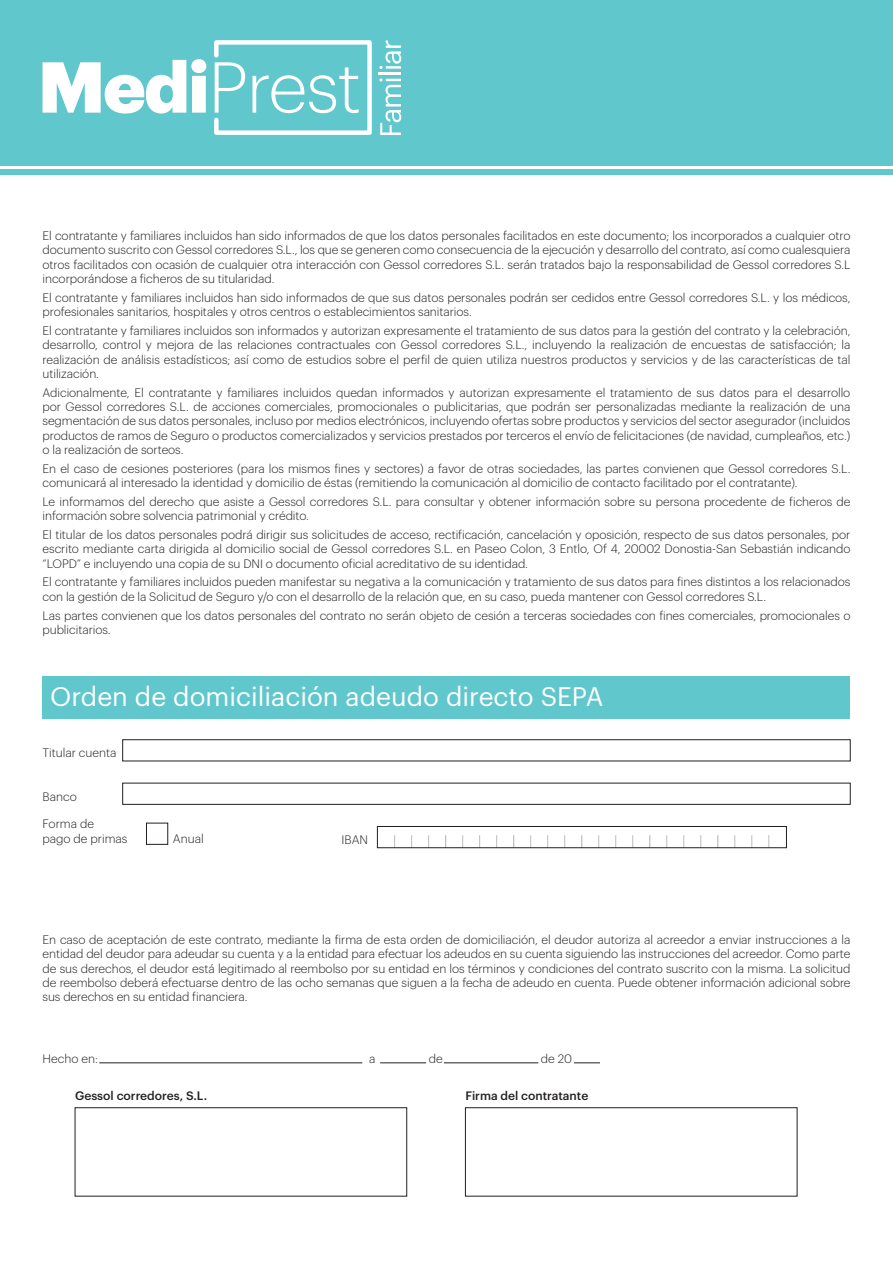
<style>
.page{position:relative;width:893px;height:1263px;background:#fff}
.page>*{position:absolute;margin:0;border:0;box-sizing:border-box;transform-origin:0 0}
.t1{font:26.25px "Graphik";color:#fff}
.t2{font:300 12px/14.4px "Graphik";letter-spacing:-.005em;color:#231f20}
.t3{font:500 12px "Graphik";color:#231f20}
</style>
<div class="page">
<hr style="left:99px;top:1062px;width:263px;height:1px;background:#231f20">
<hr style="left:380px;top:1062px;width:46px;height:1px;background:#231f20">
<hr style="left:444px;top:1062px;width:94px;height:1px;background:#231f20">
<svg style="left:574px;top:1062px;width:26px;height:1px"></svg>
<div style="left:75px;top:1107px;width:332px;height:89px;border:1px solid #231f20"></div>
<div style="left:465px;top:1107px;width:332px;height:89px;border:1px solid #231f20"></div>
<div style="left:146px;top:823px;width:22px;height:21px;border:1px solid #231f20"></div>
<div style="left:43px;top:676px;width:807px;height:43px;background:#60c7cd"></div>
<div style="left:122px;top:739px;width:728px;height:22px;border:1px solid #231f20"></div>
<div style="left:0;top:0;width:893px;height:165px;background:#60c7cd"></div>
<div style="left:0;top:169px;width:893px;height:6px;background:#60c7cd"></div>
<svg style="left:43px;top:59px;width:163px;height:55px"></svg>
<svg style="left:214px;top:40px;width:187px;height:95px"></svg>
<div style="left:377px;top:826px;width:410px;height:22px;border:1px solid #231f20"></div>
<p class="t2" style="left:43px;top:227px;width:809px;text-align:justify">El contratante y familiares incluidos han sido informados de que los datos personales facilitados en este documento; los incorporados a cualquier otro documento suscrito con Gessol corredores S.L., los que se generen como consecuencia de la ejecución y desarrollo del contrato, así como cualesquiera otros facilitados con ocasión de cualquier otra interacción con Gessol corredores S.L. serán tratados bajo la responsabilidad de Gessol corredores S.L incorporándose a ficheros de su titularidad.</p>
<p class="t2" style="left:43px;top:289px;width:809px">El contratante y familiares incluidos han sido informados de que sus datos personales podrán ser cedidos entre Gessol corredores S.L. y los médicos, profesionales sanitarios, hospitales y otros centros o establecimientos sanitarios.</p>
<p class="t2" style="left:43px;top:322px;width:809px;text-align:justify">El contratante y familiares incluidos son informados y autorizan expresamente el tratamiento de sus datos para la gestión del contrato y la celebración, desarrollo, control y mejora de las relaciones contractuales con Gessol corredores S.L., incluyendo la realización de encuestas de satisfacción; la realización de análisis estadísticos; así como de estudios sobre el perfil de quien utiliza nuestros productos y servicios y de las características de tal utilización.</p>
<p class="t2" style="left:43px;top:384px;width:809px;text-align:justify">Adicionalmente, El contratante y familiares incluidos quedan informados y autorizan expresamente el tratamiento de sus datos para el desarrollo por Gessol corredores S.L. de acciones comerciales, promocionales o publicitarias, que podrán ser personalizadas mediante la realización de una segmentación de sus datos personales, incluso por medios electrónicos, incluyendo ofertas sobre productos y servicios del sector asegurador (incluidos productos de ramos de Seguro o productos comercializados y servicios prestados por terceros el envío de felicitaciones (de navidad, cumpleaños, etc.) o la realización de sorteos.</p>
<p class="t2" style="left:43px;top:460px;width:809px">En el caso de cesiones posteriores (para los mismos fines y sectores) a favor de otras sociedades, las partes convienen que Gessol corredores S.L. comunicará al interesado la identidad y domicilio de éstas (remitiendo la comunicación al domicilio de contacto facilitado por el contratante).</p>
<p class="t2" style="left:43px;top:493px;width:809px">Le informamos del derecho que asiste a Gessol corredores S.L. para consultar y obtener información sobre su persona procedente de ficheros de información sobre solvencia patrimonial y crédito.</p>
<p class="t2" style="left:43px;top:526px;width:809px;text-align:justify">El titular de los datos personales podrá dirigir sus solicitudes de acceso, rectificación, cancelación y oposición, respecto de sus datos personales, por escrito mediante carta dirigida al domicilio social de Gessol corredores S.L. en Paseo Colon, 3 Entlo, Of 4, 20002 Donostia-San Sebastián indicando “LOPD” e incluyendo una copia de su DNI o documento oficial acreditativo de su identidad.</p>
<p class="t2" style="left:43px;top:574px;width:809px">El contratante y familiares incluidos pueden manifestar su negativa a la comunicación y tratamiento de sus datos para fines distintos a los relacionados con la gestión de la Solicitud de Seguro y/o con el desarrollo de la relación que, en su caso, pueda mantener con Gessol corredores S.L.</p>
<p class="t2" style="left:43px;top:607px;width:809px">Las partes convienen que los datos personales del contrato no serán objeto de cesión a terceras sociedades con fines comerciales, promocionales o publicitarios.</p>
<h1 class="t1" style="left:50px;top:677px;width:555px">Orden de domiciliación adeudo directo SEPA</h1>
<p class="t2" style="left:43px;top:745px;width:76px">Titular cuenta</p>
<p class="t2" style="left:43px;top:788px;width:36px">Banco</p>
<p class="t2" style="left:43px;top:816px;width:86px">Forma de<br>pago de primas</p>
<p class="t2" style="left:173px;top:831px;width:32px">Anual</p>
<p class="t2" style="left:342px;top:832px;width:28px">IBAN</p>
<p class="t2" style="left:43px;top:931px;width:809px;text-align:justify">En caso de aceptación de este contrato, mediante la firma de esta orden de domiciliación, el deudor autoriza al acreedor a enviar instrucciones a la entidad del deudor para adeudar su cuenta y a la entidad para efectuar los adeudos en su cuenta siguiendo las instrucciones del acreedor. Como parte de sus derechos, el deudor está legitimado al reembolso por su entidad en los términos y condiciones del contrato suscrito con la misma. La solicitud de reembolso deberá efectuarse dentro de las ocho semanas que siguen a la fecha de adeudo en cuenta. Puede obtener información adicional sobre sus derechos en su entidad financiera.</p>
<p class="t2" style="left:43px;top:1050px;width:57px">Hecho en:</p>
<p class="t2" style="left:369px;top:1050px;width:8px">a</p>
<p class="t2" style="left:429px;top:1050px;width:15px">de</p>
<p class="t2" style="left:541px;top:1050px;width:33px">de 20</p>
<p class="t3" style="left:75px;top:1087px;width:134px">Gessol corredores, S.L.</p>
<p class="t3" style="left:465px;top:1087px;width:124px">Firma del contratante</p>
</div>
